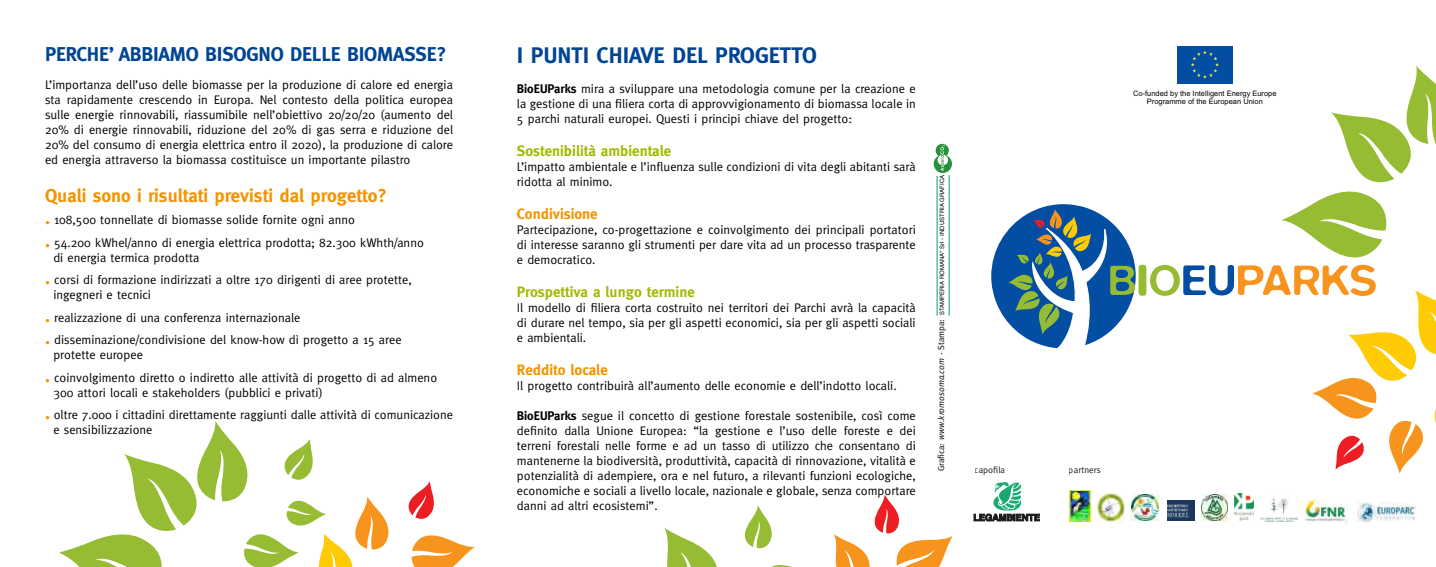
<style>
.page{position:relative;width:1436px;height:567px;background:#fff}
.page>*{position:absolute;margin:0;border:0;box-sizing:border-box;transform-origin:0 0}
.t1{font:700 22.5px "Meta";color:#004494}
.t2{font:700 20px "Meta";letter-spacing:-.01em;color:#004494}
.t3{font:700 18.75px "Meta";color:#f29400}
.t4{font:700 15px "Meta";color:#a3ba03}
.t5{font:700 15px "Meta";color:#f29400}
.t6{font:12.5px/15px "Meta";color:#000}
.t7{font:9.12px "Meta";color:#000}
.t8{font:7.5px/9px "Arial";color:#000;text-align:center}
.t9{font:6px "Helvetica";color:#000}
.s1{font-weight:700;font-size:18.75px;color:#f29400}
.s2{font-weight:700}
.s3{font-family:"Meta";font-size:8.75px}
.s4{font-family:"Meta";font-style:italic;font-size:8.75px}
</style>
<div class="page">
<div style="left:1176px;top:46px;width:56px;height:37px;background:#034ea2"></div>
<svg style="left:973px;top:482px;width:66px;height:39px"></svg>
<img style="left:1303px;top:500px;width:44px;height:24px">
<img style="left:1097px;top:494px;width:27px;height:27px">
<img style="left:1167px;top:501px;width:27px;height:20px">
<img style="left:1234px;top:493px;width:19px;height:28px">
<img style="left:1131px;top:494px;width:26px;height:27px">
<img style="left:1069px;top:491px;width:20px;height:30px">
<img style="left:1260px;top:495px;width:37px;height:26px">
<img style="left:1201px;top:494px;width:26px;height:27px">
<svg style="left:991px;top:51px;width:444px;height:423px"></svg>
<svg style="left:411px;top:535px;width:64px;height:32px"></svg>
<svg style="left:60px;top:421px;width:328px;height:146px"></svg>
<svg style="left:408px;top:481px;width:26px;height:38px"></svg>
<svg style="left:664px;top:528px;width:53px;height:39px"></svg>
<svg style="left:744px;top:505px;width:28px;height:43px"></svg>
<svg style="left:772px;top:565px;width:21px;height:2px"></svg>
<svg style="left:834px;top:494px;width:118px;height:73px"></svg>
<hr style="left:936px;top:176px;width:1px;height:140px;background:#00a651">
<svg style="left:933px;top:144px;width:18px;height:29px"></svg>
<hr style="left:948px;top:175px;width:1px;height:141px;background:#00a651">
<img style="left:1357px;top:503px;width:58px;height:18px">
<h2 class="t2" style="left:45px;top:42px;width:403px">PERCHE’ ABBIAMO BISOGNO DELLE BIOMASSE?</h2>
<p class="t6" style="left:45px;top:77px;width:409px;text-align:justify">L’importanza dell’uso delle biomasse per la produzione di calore ed energia sta rapidamente crescendo in Europa. Nel contesto della politica europea sulle energie rinnovabili, riassumibile nell’obiettivo 20/20/20 (aumento del 20% di energie rinnovabili, riduzione del 20% di gas serra e riduzione del 20% del consumo di energia elettrica entro il 2020), la produzione di calore ed energia attraverso la biomassa costituisce un importante pilastro</p>
<h3 class="t3" style="left:45px;top:184px;width:343px">Quali sono i risultati previsti dal progetto?</h3>
<p class="t6" style="left:45px;top:208px;width:380px;line-height:22.5px"><span class="s1">.</span> 108,500 tonnellate di biomasse solide fornite ogni anno<br><span class="s1">.</span> 54.200 kWhel/anno di energia elettrica prodotta; 82.300 kWhth/anno</p>
<p class="t6" style="left:45px;top:246px;width:368px;line-height:22.5px;text-indent:8px">di energia termica prodotta<br><span class="s1">.</span> corsi di formazione indirizzati a oltre 170 dirigenti di aree protette,</p>
<p class="t6" style="left:45px;top:283px;width:358px;line-height:22.5px;text-indent:8px">ingegneri e tecnici<br><span class="s1">.</span> realizzazione di una conferenza internazionale<br><span class="s1">.</span> disseminazione/condivisione del know-how di progetto a 15 aree</p>
<p class="t6" style="left:45px;top:343px;width:393px;line-height:22.5px;text-indent:8px">protette europee<br><span class="s1">.</span> coinvolgimento diretto o indiretto alle attività di progetto di ad almeno</p>
<p class="t6" style="left:45px;top:381px;width:409px;line-height:22.5px;text-indent:8px">300 attori locali e stakeholders (pubblici e privati)<br><span class="s1">.</span> oltre 7.000 i cittadini direttamente raggiunti dalle attività di comunicazione</p>
<p class="t6" style="left:53px;top:422px;width:101px">e sensibilizzazione</p>
<h1 class="t1" style="left:517px;top:42px;width:301px">I PUNTI CHIAVE DEL PROGETTO</h1>
<p class="t6" style="left:517px;top:81px;width:400px;text-align:justify"><span class="s2">BioEUParks</span> mira a sviluppare una metodologia comune per la creazione e la gestione di una filiera corta di approvvigionamento di biomassa locale in 5 parchi naturali europei. Questi i principi chiave del progetto:</p>
<p class="t4" style="left:517px;top:142px;width:156px">Sostenibilità ambientale</p>
<p class="t6" style="left:517px;top:159px;width:400px">L’impatto ambientale e l’influenza sulle condizioni di vita degli abitanti sarà ridotta al minimo.</p>
<p class="t5" style="left:517px;top:205px;width:82px">Condivisione</p>
<p class="t6" style="left:517px;top:222px;width:400px;text-align:justify">Partecipazione, co-progettazione e coinvolgimento dei principali portatori di interesse saranno gli strumenti per dare vita ad un processo trasparente e democratico.</p>
<p class="t4" style="left:517px;top:283px;width:179px">Prospettiva a lungo termine</p>
<p class="t6" style="left:517px;top:300px;width:400px;text-align:justify">Il modello di filiera corta costruito nei territori dei Parchi avrà la capacità di durare nel tempo, sia per gli aspetti economici, sia per gli aspetti sociali e ambientali.</p>
<p class="t5" style="left:517px;top:361px;width:92px">Reddito locale</p>
<p class="t6" style="left:517px;top:378px;width:381px">Il progetto contribuirà all’aumento delle economie e dell’indotto locali.</p>
<p class="t6" style="left:517px;top:408px;width:400px;text-align:justify"><span class="s2">BioEUParks</span> segue il concetto di gestione forestale sostenibile, così come definito dalla Unione Europea: “la gestione e l’uso delle foreste e dei terreni forestali nelle forme e ad un tasso di utilizzo che consentano di mantenerne la biodiversità, produttività, capacità di rinnovazione, vitalità e potenzialità di adempiere, ora e nel futuro, a rilevanti funzioni ecologiche, economiche e sociali a livello locale, nazionale e globale, senza comportare danni ad altri ecosistemi”.</p>
<p class="t9" style="left:936px;top:471px;width:298px;rotate:-90deg"><span class="s3">Grafica</span><span class="s4">: www.kromosoma.com -</span> <span class="s3">Stampa:</span> STAMPERIA ROMANA<sup>®</sup> Srl - INDUSTRIA GRAFICA</p>
<p class="t7" style="left:974px;top:465px;width:32px">capofila</p>
<p class="t7" style="left:1068px;top:465px;width:33px">partners</p>
<p class="t8" style="left:1132px;top:89px;width:145px">Co-funded by the Intelligent Energy Europe<br>Programme of the European Union</p>
</div>
